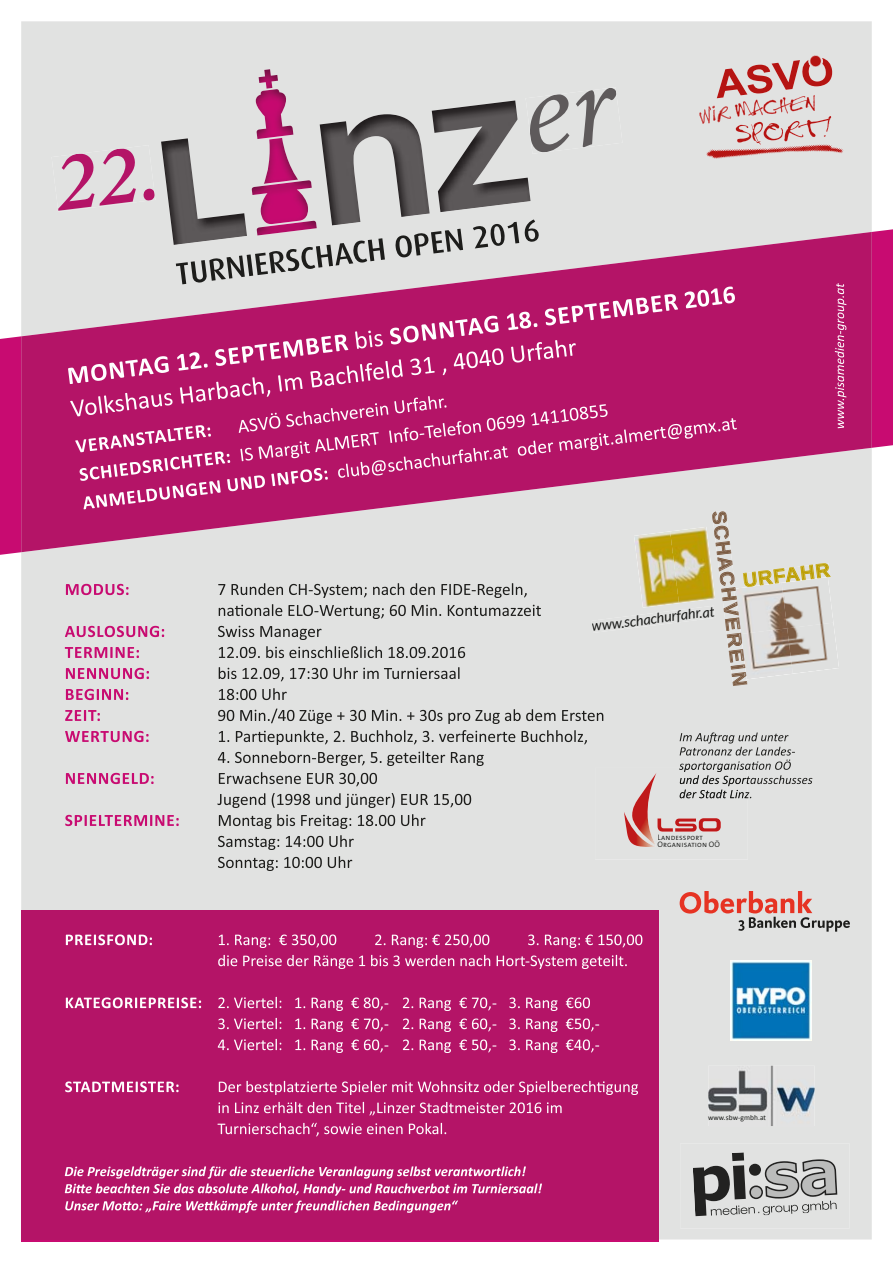
<style>
.page{position:relative;width:893px;height:1263px;background:#fff}
.page>*{position:absolute;margin:0;border:0;box-sizing:border-box;transform-origin:0 0}
.t1{font:700 19.8px "Arimo";color:#7d5d44}
.t2{font:700 19.8px "Arimo";color:#bd9f03}
.t3{font:italic 14.25px "Lato";color:#161715}
.t4{font:7.95px/6.9px "The Sans Semi Light Caps";letter-spacing:.02em;color:#191a18}
.t5{font:7.5px "Calibri";letter-spacing:.01em;color:#191a18}
</style>
<div class="page">
<div style="left:21px;top:21px;width:851px;height:1219px;background:#e1e2e1"></div>
<svg style="left:218px;top:856px;width:134px;height:15px;background:#b7b8b6"></svg>
<svg style="left:218px;top:835px;width:136px;height:15px;background:#b7b8b7"></svg>
<svg style="left:219px;top:814px;width:206px;height:15px;background:#b6b7b5"></svg>
<svg style="left:65px;top:815px;width:114px;height:11px"></svg>
<svg style="left:217px;top:793px;width:254px;height:15px;background:#b5b6b5"></svg>
<svg style="left:219px;top:772px;width:158px;height:14px;background:#b2b3b2"></svg>
<svg style="left:66px;top:773px;width:88px;height:11px"></svg>
<svg style="left:218px;top:751px;width:266px;height:15px;background:#b7b8b7"></svg>
<svg style="left:219px;top:730px;width:368px;height:15px;background:#b9bab9"></svg>
<svg style="left:65px;top:731px;width:84px;height:11px"></svg>
<svg style="left:218px;top:709px;width:385px;height:15px;background:#b9bab8"></svg>
<svg style="left:65px;top:710px;width:35px;height:11px"></svg>
<svg style="left:219px;top:688px;width:68px;height:12px"></svg>
<svg style="left:66px;top:689px;width:62px;height:11px"></svg>
<svg style="left:219px;top:667px;width:240px;height:14px;background:#b8b9b8"></svg>
<svg style="left:66px;top:668px;width:83px;height:11px"></svg>
<svg style="left:219px;top:646px;width:246px;height:12px;background:#acadab"></svg>
<svg style="left:65px;top:647px;width:74px;height:11px"></svg>
<svg style="left:218px;top:626px;width:103px;height:14px"></svg>
<svg style="left:65px;top:626px;width:99px;height:11px"></svg>
<svg style="left:219px;top:604px;width:322px;height:15px;background:#b7b8b7"></svg>
<svg style="left:218px;top:583px;width:309px;height:15px;background:#b8b9b8"></svg>
<svg style="left:66px;top:584px;width:62px;height:11px"></svg>
<hr style="left:21px;top:1240px;width:638px;height:2px;background:#c80b71">
<div style="left:21px;top:910px;width:638px;height:330px;background:#b41467"></div>
<svg style="left:65px;top:1166px;width:477px;height:47px"></svg>
<svg style="left:217px;top:1123px;width:229px;height:13px"></svg>
<svg style="left:218px;top:1102px;width:344px;height:13px"></svg>
<svg style="left:65px;top:1081px;width:573px;height:14px"></svg>
<svg style="left:218px;top:1039px;width:381px;height:14px"></svg>
<svg style="left:218px;top:1018px;width:381px;height:14px"></svg>
<svg style="left:66px;top:997px;width:524px;height:14px"></svg>
<svg style="left:218px;top:955px;width:409px;height:14px"></svg>
<svg style="left:66px;top:934px;width:576px;height:14px"></svg>
<img style="left:831px;top:577px;width:2px;height:46px">
<img style="left:831px;top:623px;width:8px;height:51px">
<svg style="left:592px;top:557px;width:239px;height:129px;background:#d7d3c4"></svg>
<img style="left:252px;top:180px;width:60px;height:39px">
<img style="left:264px;top:138px;width:34px;height:46px">
<img style="left:256px;top:89px;width:37px;height:50px">
<img style="left:259px;top:69px;width:19px;height:20px">
<img style="left:161px;top:138px;width:86px;height:87px">
<img style="left:320px;top:114px;width:110px;height:105px">
<img style="left:432px;top:100px;width:98px;height:112px">
<svg style="left:176px;top:219px;width:363px;height:6px;background:#b2a1aa"></svg>
<svg style="left:0;top:225px;width:893px;height:332px"></svg>
<svg style="left:21px;top:232px;width:851px;height:320px;background:#c883a5"></svg>
<svg style="left:84px;top:418px;width:653px;height:91px;background:#c56094"></svg>
<svg style="left:70px;top:384px;width:537px;height:97px;background:#bc2e77"></svg>
<svg style="left:68px;top:287px;width:667px;height:97px;background:#c04283"></svg>
<svg style="left:835px;top:283px;width:11px;height:145px;background:#c44889"></svg>
<svg style="left:680px;top:1144px;width:170px;height:84px;background:#bbbbba"></svg>
<svg style="left:699px;top:55px;width:144px;height:104px;background:#d8b8b7"></svg>
<svg style="left:595px;top:732px;width:217px;height:128px;background:#d6cfce"></svg>
<img style="left:730px;top:960px;width:81px;height:81px">
<svg style="left:680px;top:891px;width:170px;height:41px;background:#d4b5b1"></svg>
<img style="left:708px;top:1066px;width:106px;height:60px">
<img style="left:708px;top:1114px;width:58px;height:7px">
<div style="left:526px;top:87px;width:97px;height:67px;background:#e1e2e1"></div>
<div style="left:52px;top:145px;width:103px;height:67px;background:#e1e2e1"></div>
<h1 class="t1" style="left:730px;top:510px;width:178px;rotate:83deg">SCHACHVEREIN</h1>
<h1 class="t2" style="left:742px;top:569px;width:89px;rotate:-7deg">URFAHR</h1>
<h2 class="t3" style="left:591px;top:617px;width:125px;rotate:-7deg">www.schachurfahr.at</h2>
<p class="t4" style="left:657px;top:834px;width:64px">Landessport<br>Organisation OÖ</p>
<p class="t5" style="left:708px;top:1112px;width:60px">www.sbw-gmbh.at</p>
</div>
